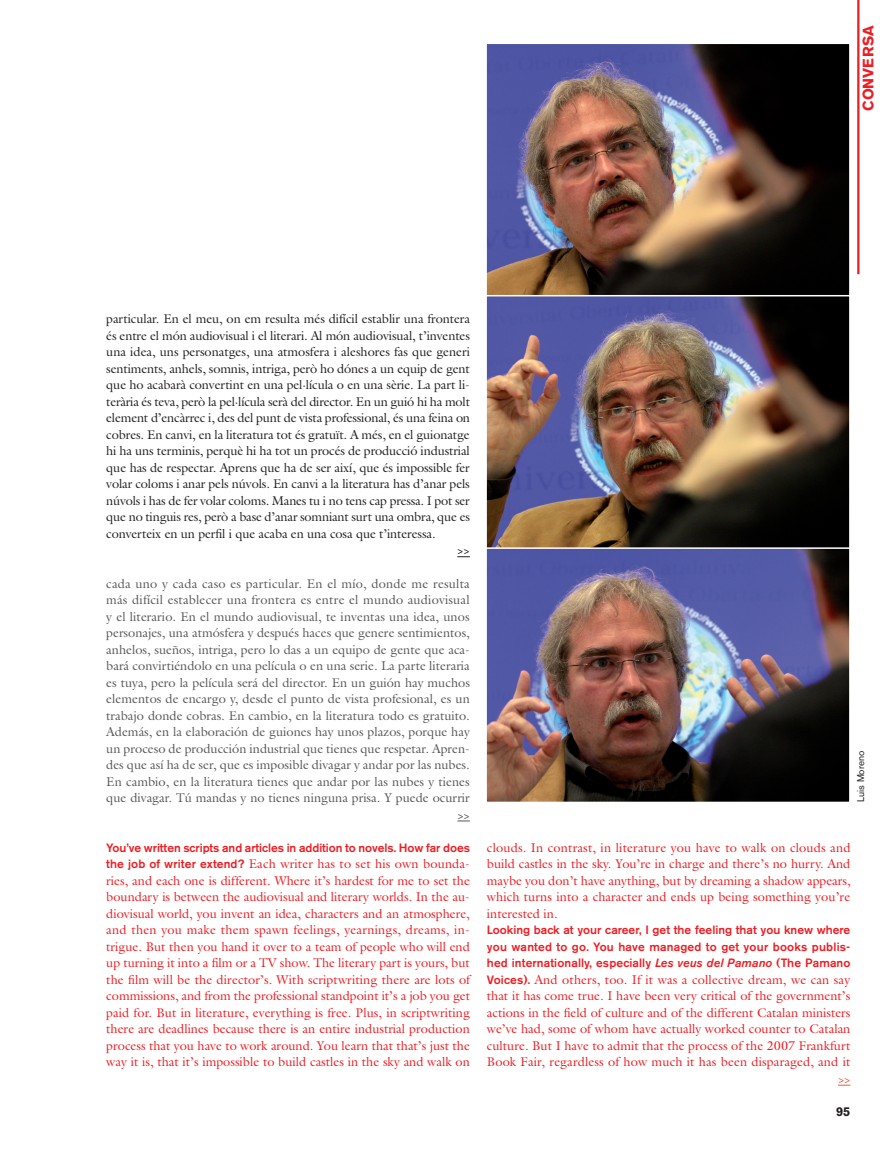
<style>
.page{position:relative;width:893px;height:1149px;background:#fff}
.page>*{position:absolute;margin:0;border:0;box-sizing:border-box;transform-origin:0 0}
.TITULAR_16_PT_CAST{font:700 15px "Akzidenz Grotesk BE";color:#ee1d23}
.TXT_PREGUNTA_ENG{font:12.75px/16.5px "Galliard";letter-spacing:.005em;color:#ee1d23;text-align:justify}
.TXT_PREGUNTA_CAT{font:12.75px/16.5px "Galliard";letter-spacing:-.01em;color:#231f20;text-align:justify}
.TXT_PREGUNTA_CAST{font:12.75px/16.5px "Galliard";color:#57585a;text-align:justify}
.t1{font:700 12.75px "Akzidenz Grotesk BE";color:#231f20}
.TXT_PREGUNTA_ENG-2{font:500 12px/16.5px "Akzidenz Grotesk BE";letter-spacing:-.005em;color:#ee1d23;text-align:justify}
.TXT_LECTURA_CAST{font:700 10.5px "Galliard";color:#231f20}
.TXT_LECTURA_CAST-2{font:700 10.5px "Galliard";color:#57585a}
.TXT_LECTURA_CAST-3{font:700 10.5px "Galliard";color:#f0593e}
.PIE_DE_FOTO_CAT{font:9.75px "Akzidenz Grotesk BE";color:#231f20}
.s1{font-family:"Akzidenz Grotesk BE";font-weight:500;font-size:12px}
.s2{font-style:italic}
</style>
<div class="page">
<img style="left:486px;top:44px;width:364px;height:250px">
<img style="left:486px;top:294px;width:364px;height:252px">
<img style="left:486px;top:546px;width:364px;height:256px">
<svg style="left:457px;top:556px;width:13px;height:1px"></svg>
<svg style="left:457px;top:820px;width:13px;height:1px"></svg>
<svg style="left:838px;top:1084px;width:12px;height:1px"></svg>
<hr style="left:857px;top:0;width:2px;height:274px;background:#ee1d23">
<p class="TITULAR_16_PT_CAST" style="left:859px;top:111px;width:87px;rotate:-90deg">CONVERSA</p>
<p class="TXT_PREGUNTA_CAT" style="left:106px;top:310px;width:365px">particular. En el meu, on em resulta més difícil establir una frontera és entre el món audiovisual i el literari. Al món audiovisual, t’inventes una idea, uns personatges, una atmosfera i aleshores fas que generi sentiments, anhels, somnis, intriga, però ho dónes a un equip de gent que ho acabarà convertint en una pel·lícula o en una sèrie. La part li&shy;terària és teva, però la pel·lícula serà del director. En un guió hi ha molt element d’encàrrec i, des del punt de vista professional, és una feina on cobres. En canvi, en la literatura tot és gratuït. A més, en el guionatge hi ha uns terminis, perquè hi ha tot un procés de producció industrial que has de respectar. Aprens que ha de ser així, que és impossible fer volar coloms i anar pels núvols. En canvi a la literatura has d’anar pels núvols i has de fer volar coloms. Manes tu i no tens cap pressa. I pot ser que no tinguis res, però a base d’anar somniant surt una ombra, que es converteix en un perfil i que acaba en una cosa que t’interessa.</p>
<p class="TXT_PREGUNTA_CAST" style="left:106px;top:574px;width:365px">cada uno y cada caso es particular. En el mío, donde me resulta más difícil establecer una frontera es entre el mundo audiovisual y el literario. En el mundo audiovisual, te inventas una idea, unos personajes, una atmósfera y después haces que genere sentimientos, anhelos, sueños, intriga, pero lo das a un equipo de gente que aca&shy;bará convirtiéndolo en una película o en una serie. La parte literaria es tuya, pero la película será del director. En un guión hay muchos elementos de encargo y, desde el punto de vista profesional, es un trabajo donde cobras. En cambio, en la literatura todo es gratuito.<br>Además, en la elaboración de guiones hay unos plazos, porque hay un proceso de producción industrial que tienes que respetar. Apren&shy;des que así ha de ser, que es imposible divagar y andar por las nubes.<br>En cambio, en la literatura tienes que andar por las nubes y tienes que divagar. Tú mandas y no tienes ninguna prisa. Y puede ocurrir</p>
<p class="TXT_LECTURA_CAST" style="left:457px;top:544px;width:14px">&gt;&gt;</p>
<p class="TXT_LECTURA_CAST-2" style="left:457px;top:808px;width:14px">&gt;&gt;</p>
<p class="TXT_PREGUNTA_ENG-2" style="left:106px;top:838px;width:365px">You’ve written scripts and articles in addition to novels. How far does</p>
<p class="TXT_PREGUNTA_ENG" style="left:106px;top:855px;width:365px"><span class="s1">the job of writer extend?</span> Each writer has to set his own bounda&shy;ries, and each one is different. Where it’s hardest for me to set the boundary is between the audiovisual and literary worlds. In the au&shy;diovisual world, you invent an idea, characters and an atmosphere, and then you make them spawn feelings, yearnings, dreams, in&shy;trigue. But then you hand it over to a team of people who will end up turning it into a film or a TV show. The literary part is yours, but the film will be the director’s. With scriptwriting there are lots of commissions, and from the professional standpoint it’s a job you get paid for. But in literature, everything is free. Plus, in scriptwriting there are deadlines because there is an entire industrial production process that you have to work around. You learn that that’s just the way it is, that it’s impossible to build castles in the sky and walk on</p>
<p class="PIE_DE_FOTO_CAT" style="left:855px;top:801px;width:53px;rotate:-90deg">Luis Moreno</p>
<p class="TXT_PREGUNTA_ENG" style="left:487px;top:838px;width:365px">clouds. In contrast, in literature you have to walk on clouds and build castles in the sky. You’re in charge and there’s no hurry. And maybe you don’t have anything, but by dreaming a shadow appears, which turns into a character and ends up being something you’re interested in.</p>
<p class="TXT_PREGUNTA_ENG-2" style="left:487px;top:921px;width:365px">Looking back at your career, I get the feeling that you knew where you wanted to go. You have managed to get your books publis&shy;hed internationally, especially <span class="s2">Les veus del Pamano</span> (The Pamano</p>
<p class="TXT_PREGUNTA_ENG" style="left:487px;top:970px;width:365px"><span class="s1">Voices).</span> And others, too. If it was a collective dream, we can say that it has come true. I have been very critical of the government’s actions in the field of culture and of the different Catalan ministers we’ve had, some of whom have actually worked counter to Catalan culture. But I have to admit that the process of the 2007 Frankfurt Book Fair, regardless of how much it has been disparaged, and it</p>
<p class="TXT_LECTURA_CAST-3" style="left:838px;top:1072px;width:14px">&gt;&gt;</p>
<p class="t1" style="left:836px;top:1103px;width:16px">95</p>
</div>
